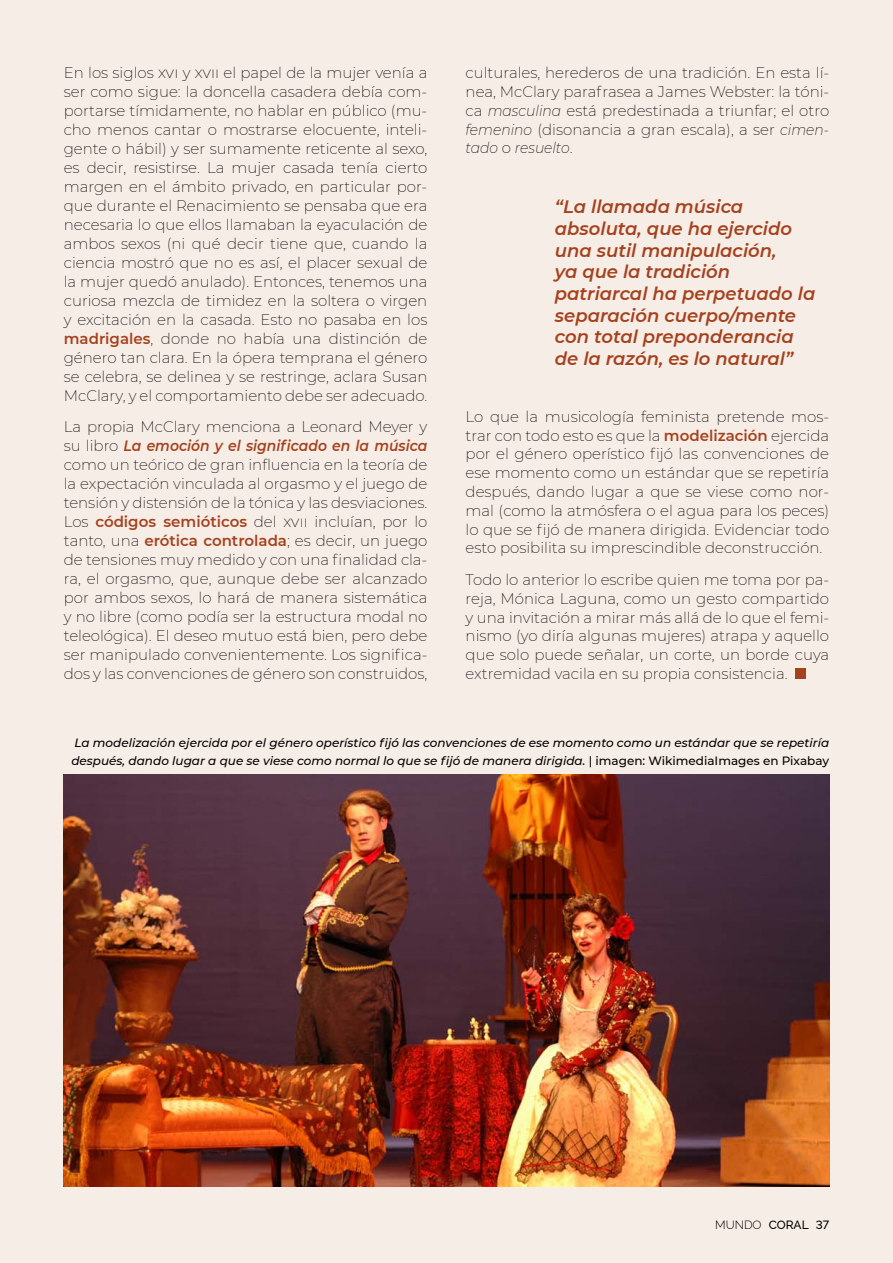
<style>
.page{position:relative;width:893px;height:1263px;background:#f7ede7}
.page>*{position:absolute;margin:0;border:0;box-sizing:border-box;transform-origin:0 0}
.Destacado{font:italic 600 18px/21.6px "Montserrat";color:#a5421e}
.Cuerpo_texto{font:200 15px/18.9px "Montserrat";color:#000;text-align:justify}
.t1{font:italic 500 12px/18px "Montserrat";color:#000}
.t2{font:500 12px "Raleway";color:#000}
.s1{font-weight:600;color:#a5421e}
.s2{font-weight:600;font-style:italic;color:#a5421e}
.s3{font-style:italic}
.s4{font-style:normal}
.s5{font-weight:300}
</style>
<div class="page">
<div style="left:795px;top:668px;width:11px;height:11px;background:#a5421e"></div>
<img style="left:64px;top:774px;width:765px;height:412px">
<p class="Cuerpo_texto" style="left:64px;top:63px;width:365px">En los siglos xvi y xvii el papel de la mujer venía a ser como sigue: la doncella casadera debía com&shy;portarse tímidamente, no hablar en público (mu&shy;cho menos cantar o mostrarse elocuente, inteli&shy;gente o hábil) y ser sumamente reticente al sexo, es decir, resistirse. La mujer casada tenía cierto margen en el ámbito privado, en particular por&shy;que durante el Renacimiento se pensaba que era necesaria lo que ellos llamaban la eyaculación de ambos sexos (ni qué decir tiene que, cuando la ciencia mostró que no es así, el placer sexual de la mujer quedó anulado). Entonces, tenemos una curiosa mezcla de timidez en la soltera o virgen y excitación en la casada. Esto no pasaba en los <span class="s1">madrigales</span>, donde no había una distinción de género tan clara. En la ópera temprana el género se celebra, se delinea y se restringe, aclara Susan McClary, y el comportamiento debe ser adecuado.</p>
<p class="Cuerpo_texto" style="left:64px;top:417px;width:365px">La propia McClary menciona a Leonard Meyer y su libro <span class="s2">La emoción y el significado en la música </span>como un teórico de gran influencia en la teoría de la expectación vinculada al orgasmo y el juego de tensión y distensión de la tónica y las desviaciones.<br>Los <span class="s1">códigos semióticos</span> del xvii incluían, por lo tanto, una <span class="s1">erótica controlada</span>; es decir, un juego de tensiones muy medido y con una finalidad cla&shy;ra, el orgasmo, que, aunque debe ser alcanzado por ambos sexos, lo hará de manera sistemática y no libre (como podía ser la estructura modal no teleológica). El deseo mutuo está bien, pero debe ser manipulado convenientemente. Los significa&shy;dos y las convenciones de género son construidos,</p>
<p class="Cuerpo_texto" style="left:466px;top:63px;width:365px">culturales, herederos de una tradición. En esta lí&shy;nea, McClary parafrasea a James Webster: la tóni&shy;ca <span class="s3">masculina</span> está predestinada a triunfar; el otro <span class="s3">femenino</span> (disonancia a gran escala), a ser <span class="s3">cimen&shy;tado</span> o <span class="s3">resuelto</span>.</p>
<p class="Destacado" style="left:555px;top:195px;width:262px">“La llamada música absoluta, que ha ejercido una sutil manipulación,<br>ya que la tradición patriarcal ha perpetuado la separación cuerpo/mente con total preponderancia de la razón, es lo natural”</p>
<p class="Cuerpo_texto" style="left:466px;top:407px;width:365px">Lo que la musicología feminista pretende mos&shy;trar con todo esto es que la <span class="s1">modelización</span> ejercida por el género operístico fijó las convenciones de ese momento como un estándar que se repetiría después, dando lugar a que se viese como nor&shy;mal (como la atmósfera o el agua para los peces) lo que se fijó de manera dirigida. Evidenciar todo esto posibilita su imprescindible deconstrucción.</p>
<p class="Cuerpo_texto" style="left:466px;top:570px;width:365px">Todo lo anterior lo escribe quien me toma por pa&shy;reja, Mónica Laguna, como un gesto compartido y una invitación a mirar más allá de lo que el femi&shy;nismo (yo diría algunas mujeres) atrapa y aquello que solo puede señalar, un corte, un borde cuya extremidad vacila en su propia consistencia.</p>
<p class="t1" style="left:71px;top:733px;width:759px">La modelización ejercida por el género operístico fijó las convenciones de ese momento como un estándar que se repetiría después, dando lugar a que se viese como normal lo que se fijó de manera dirigida. <span class="s4">| imagen: WikimediaImages en Pixabay</span></p>
<p class="t2" style="left:715px;top:1215px;width:116px"><span class="s5">MUNDO</span> CORAL 37</p>
</div>
